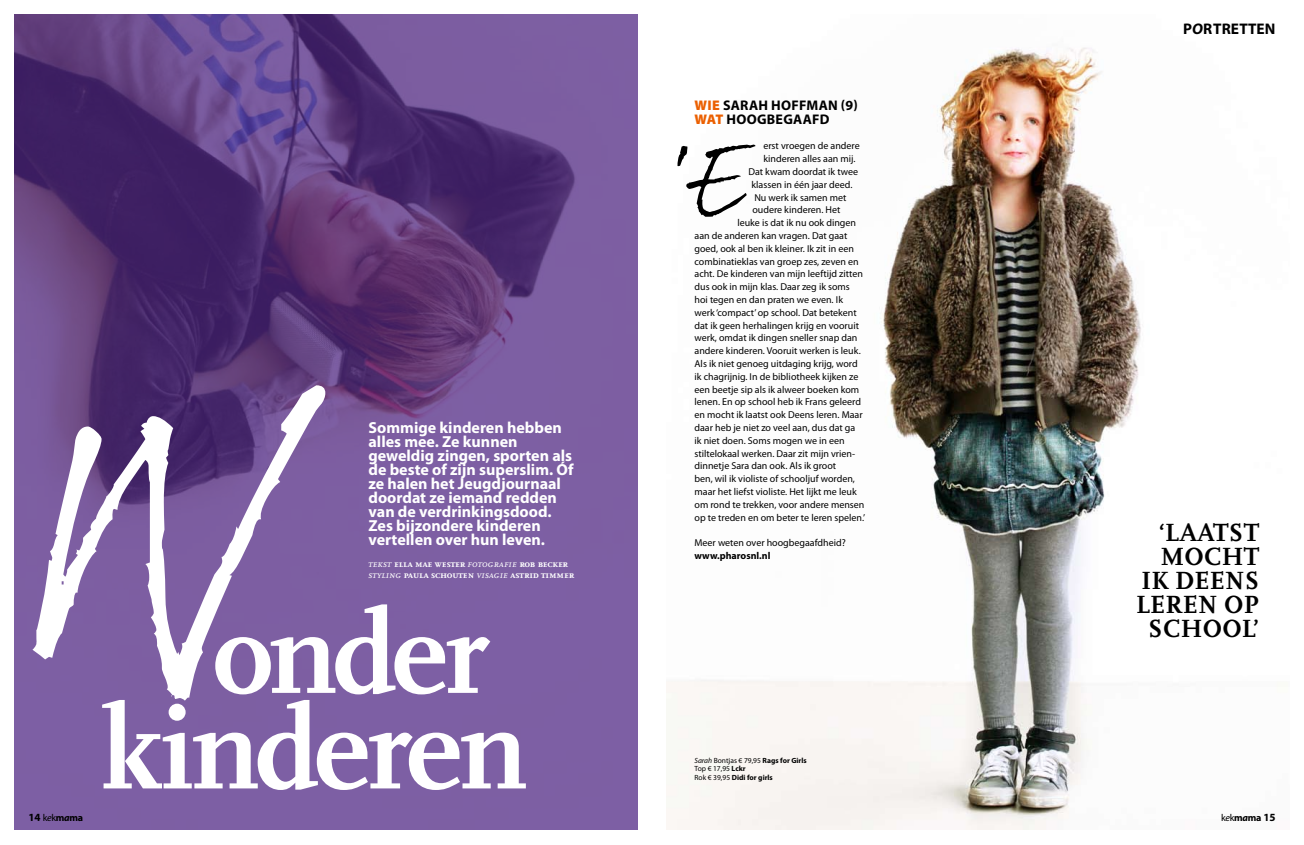
<style>
.page{position:relative;width:1304px;height:845px;background:#fff}
.page>*{position:absolute;margin:0;border:0;box-sizing:border-box;transform-origin:0 0}
.t1{font:700 120px/95.5px "Scala OT";color:#fff}
.t2{font:700 26px/24px "Scala OT";letter-spacing:.12em;color:#000;text-align:right}
.t3{font:700 16px/14px "Myriad Pro";color:#fff}
.t4{font:700 15.4px "Myriad Pro";letter-spacing:.015em;color:#000}
.t5{font:700 14px/14px "Myriad Pro";letter-spacing:.02em;color:#000}
.t6{font:10px "Myriad Pro";color:#000}
.t7{font:700 10px/11px "Scala OT";color:#fff}
.t8{font:700 10px "Myriad Pro";color:#000}
.t9{font:7.5px/8.5px "Myriad Pro";color:#000}
.s1{font-weight:400;font-style:italic}
.s2{font-weight:900;color:#eb6002}
.s3{font-style:italic}
.s4{font-weight:700}
.s5{font-size:11px}
.s6{font-weight:400}
</style>
<div class="page">
<img style="left:666px;top:47px;width:475px;height:783px">
<svg style="left:14px;top:14px;width:624px;height:816px;fill:#7c5da0"></svg>
<svg style="left:32px;top:385px;width:293px;height:315px;fill:#7d5ea2"></svg>
<svg style="left:677px;top:145px;width:79px;height:72px"></svg>
<h3 class="t3" style="left:369px;top:420px;width:207px">Sommige kinderen hebben alles mee. Ze kunnen geweldig zingen, sporten als de beste of zijn superslim. Óf ze halen het Jeugdjournaal doordat ze iemand redden van de verdrinkingsdood.<br>Zes bijzondere kinderen vertellen over hun leven.</h3>
<p class="t7" style="left:369px;top:558px;width:207px"><span class="s1">tekst</span> ella mae wester <span class="s1">fotografie</span> rob becker <span class="s1">styling</span> paula schouten <span class="s1">visagie</span> astrid timmer</p>
<h1 class="t1" style="left:101px;top:607px;width:429px;text-indent:112px">onder kinderen</h1>
<h3 class="t5" style="left:695px;top:98px;width:165px"><span class="s2">Wie</span> Sarah Hoffman (9)<br><span class="s2">Wat</span> Hoogbegaafd</h3>
<p class="t6" style="left:763px;top:141px;width:98px">erst vroegen de andere</p>
<p class="t6" style="left:763px;top:153px;width:94px">kinderen alles aan mij.</p>
<p class="t6" style="left:748px;top:166px;width:111px">Dat kwam doordat ik twee</p>
<p class="t6" style="left:751px;top:179px;width:103px">klassen in één jaar deed.</p>
<p class="t6" style="left:754px;top:192px;width:94px">Nu werk ik samen met</p>
<p class="t6" style="left:752px;top:205px;width:90px">oudere kinderen. Het</p>
<p class="t6" style="left:737px;top:217px;width:120px">leuke is dat ik nu ook dingen</p>
<p class="t6" style="left:694px;top:230px;width:154px">aan de anderen kan vragen. Dat gaat</p>
<p class="t6" style="left:694px;top:243px;width:161px">goed, ook al ben ik kleiner. Ik zit in een</p>
<p class="t6" style="left:694px;top:256px;width:166px">combinatieklas van groep zes, zeven en</p>
<p class="t6" style="left:694px;top:269px;width:170px">acht. De kinderen van mijn leeftijd zitten</p>
<p class="t6" style="left:694px;top:281px;width:157px">dus ook in mijn klas. Daar zeg ik soms</p>
<p class="t6" style="left:694px;top:294px;width:150px">hoi tegen en dan praten we even. Ik</p>
<p class="t6" style="left:694px;top:307px;width:164px">werk ‘compact’ op school. Dat betekent</p>
<p class="t6" style="left:694px;top:320px;width:166px">dat ik geen herhalingen krijg en vooruit</p>
<p class="t6" style="left:694px;top:333px;width:165px">werk, omdat ik dingen sneller snap dan</p>
<p class="t6" style="left:694px;top:345px;width:168px">andere kinderen. Vooruit werken is leuk.</p>
<p class="t6" style="left:694px;top:358px;width:165px">Als ik niet genoeg uitdaging krijg, word</p>
<p class="t6" style="left:694px;top:371px;width:165px">ik chagrijnig. In de bibliotheek kijken ze</p>
<p class="t6" style="left:694px;top:384px;width:166px">een beetje sip als ik alweer boeken kom</p>
<p class="t6" style="left:694px;top:397px;width:168px">lenen. En op school heb ik Frans geleerd</p>
<p class="t6" style="left:694px;top:409px;width:170px">en mocht ik laatst ook Deens leren. Maar</p>
<p class="t6" style="left:694px;top:422px;width:162px">daar heb je niet zo veel aan, dus dat ga</p>
<p class="t6" style="left:694px;top:435px;width:152px">ik niet doen. Soms mogen we in een</p>
<p class="t6" style="left:694px;top:448px;width:162px">stiltelokaal werken. Daar zit mijn vrien-</p>
<p class="t6" style="left:694px;top:461px;width:143px">dinnetje Sara dan ook. Als ik groot</p>
<p class="t6" style="left:694px;top:473px;width:162px">ben, wil ik violiste of schooljuf worden,</p>
<p class="t6" style="left:694px;top:486px;width:164px">maar het liefst violiste. Het lijkt me leuk</p>
<p class="t6" style="left:694px;top:499px;width:171px">om rond te trekken, voor andere mensen</p>
<p class="t6" style="left:694px;top:512px;width:172px">op te treden en om beter te leren spelen.’</p>
<p class="t6" style="left:694px;top:537px;width:153px">Meer weten over hoogbegaafdheid?</p>
<p class="t8" style="left:694px;top:550px;width:77px">www.pharosnl.nl</p>
<p class="t9" style="left:694px;top:756px;width:114px"><span class="s3">Sarah</span> Bontjas € 79,95 <span class="s4">Rags for Girls<br></span>Top € 17,95 <span class="s4">Lckr<br></span>Rok € 39,95 <span class="s4">Didi for girls</span></p>
<h3 class="t4" style="left:1183px;top:20px;width:94px">P<span class="s3">o</span>RTRETTEN</h3>
<h2 class="t2" style="left:1136px;top:520px;width:125px">‘Laatst mocht ik Deens leren op school’</h2>
<p class="t8" style="left:28px;top:812px;width:56px"><span class="s5">14</span> <span class="s6">k</span><span class="s1">e</span><span class="s6">k</span>m<span class="s3">a</span>ma</p>
<p class="t8" style="left:1221px;top:812px;width:56px"><span class="s6">k</span><span class="s1">e</span><span class="s6">k</span>m<span class="s3">a</span>ma <span class="s5">15</span></p>
</div>
